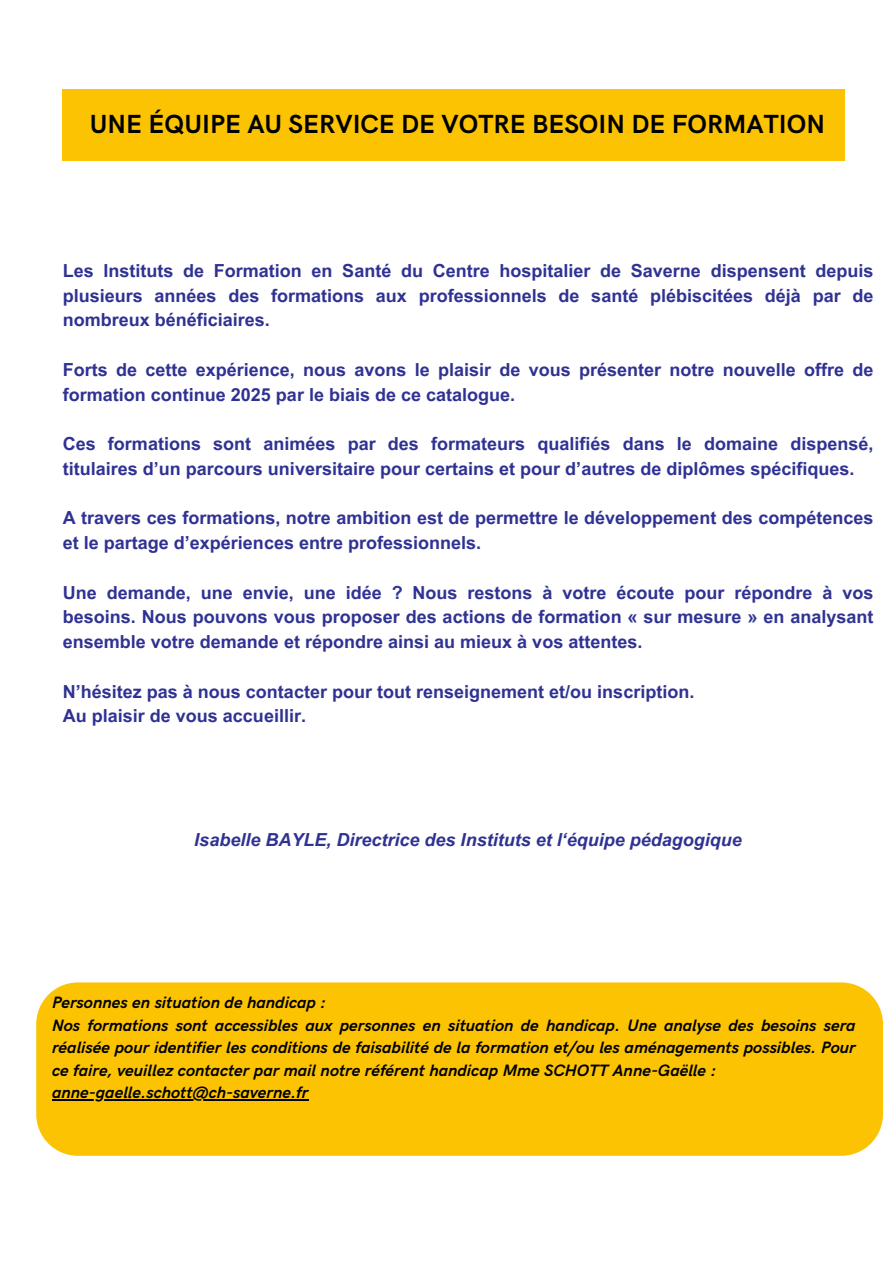
<style>
.page{position:relative;width:894px;height:1264px;background:#fff}
.page>*{position:absolute;margin:0;border:0;box-sizing:border-box;transform-origin:0 0}
.t1{font:700 26.25px "HK Grotesk";color:#000}
.t2{font:700 18px/24.8px "Arial MT Pro";color:#303293}
.t3{font:italic 700 18px "Arial MT Pro";color:#303293}
.t4{font:italic 700 16.5px/22.5px "HK Grotesk";color:#000;text-align:justify}
</style>
<div class="page">
<div style="left:36px;top:982px;width:846px;height:173px;background:#fbc302"></div>
<div style="left:63px;top:89px;width:781px;height:71px;background:#fbc302"></div>
<hr style="left:52px;top:1099px;width:256px;height:1px;background:#000">
<p class="t1" style="left:90px;top:109px;width:736px">UNE ÉQUIPE AU SERVICE DE VOTRE BESOIN DE FORMATION</p>
<h1 class="t2" style="left:63px;top:260px;width:812px;text-align:justify">Les Instituts de Formation en Santé du Centre hospitalier de Saverne dispensent depuis plusieurs années des formations aux professionnels de santé plébiscitées déjà par de nombreux bénéficiaires.</h1>
<p class="t2" style="left:63px;top:359px;width:812px">Forts de cette expérience, nous avons le plaisir de vous présenter notre nouvelle offre de formation continue 2025 par le biais de ce catalogue.</p>
<p class="t2" style="left:63px;top:433px;width:812px">Ces formations sont animées par des formateurs qualifiés dans le domaine dispensé, titulaires d’un parcours universitaire pour certains et pour d’autres de diplômes spécifiques.</p>
<p class="t2" style="left:63px;top:508px;width:812px">A travers ces formations, notre ambition est de permettre le développement des compétences et le partage d’expériences entre professionnels.</p>
<p class="t2" style="left:63px;top:582px;width:812px;text-align:justify">Une demande, une envie, une idée ? Nous restons à votre écoute pour répondre à vos besoins. Nous pouvons vous proposer des actions de formation « sur mesure » en analysant ensemble votre demande et répondre ainsi au mieux à vos attentes.</p>
<p class="t2" style="left:63px;top:681px;width:633px">N’hésitez pas à nous contacter pour tout renseignement et/ou inscription.</p>
<p class="t2" style="left:63px;top:706px;width:245px">Au plaisir de vous accueillir.</p>
<p class="t3" style="left:194px;top:833px;width:549px">Isabelle BAYLE, Directrice des Instituts et l‘équipe pédagogique</p>
<p class="t4" style="left:52px;top:992px;width:275px">Personnes en situation de handicap :</p>
<p class="t4" style="left:52px;top:1014px;width:804px">Nos formations sont accessibles aux personnes en situation de handicap. Une analyse des besoins sera réalisée pour identifier les conditions de faisabilité de la formation et/ou les aménagements possibles. Pour ce faire, veuillez contacter par mail notre référent handicap Mme SCHOTT Anne-Gaëlle :</p>
<p class="t4" style="left:52px;top:1082px;width:258px">anne-gaelle.schott@ch-saverne.fr</p>
</div>
